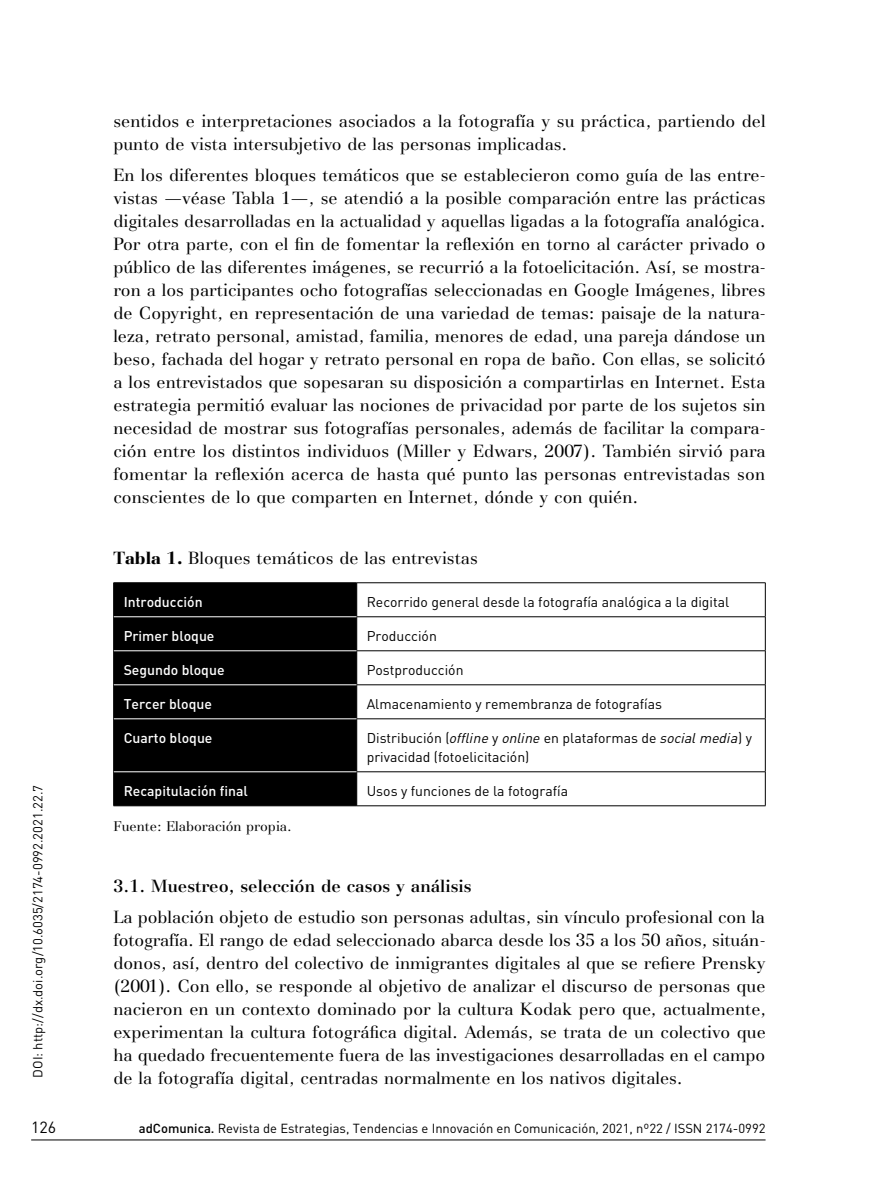
<style>
.page{position:relative;width:879px;height:1191px;background:#fff}
.page>*{position:absolute;margin:0;border:0;box-sizing:border-box;transform-origin:0 0}
.Texto{font:17.6px/23px "AT Basilia";color:#000;text-align:justify}
.Epígrafes_2{font:500 17.6px "AT Basilia";color:#000}
.t1{font:16px "DIN";color:#000}
.Tabla_texto{font:14px/19.2px "DIN";color:#000}
.Tabla_encabezado{font:14px "DIN Medium";color:#fff}
.Pie_foto_tabla{font:14px "AT Basilia";color:#000}
.t2{font:13px "DIN";color:#000}
.s1{font-weight:700}
.s2{font-family:"DIN Italic"}
.s3{font-family:"DIN Medium"}
</style>
<div class="page">
<hr style="left:31px;top:1139px;width:734px;height:1px;background:#000">
<div style="left:114px;top:583px;width:242px;height:222px;background:#000"></div>
<hr style="left:113px;top:582px;width:244px;height:1px;background:#000">
<hr style="left:113px;top:583px;width:1px;height:34px;background:#000">
<hr style="left:357px;top:582px;width:408px;height:1px;background:#000">
<hr style="left:356px;top:583px;width:1px;height:33px;background:#000">
<hr style="left:765px;top:583px;width:1px;height:33px;background:#000">
<hr style="left:113px;top:617px;width:1px;height:34px;background:#000">
<hr style="left:356px;top:616px;width:409px;height:1px;background:#000">
<hr style="left:356px;top:617px;width:1px;height:33px;background:#000">
<hr style="left:765px;top:617px;width:1px;height:33px;background:#000">
<hr style="left:113px;top:651px;width:1px;height:34px;background:#000">
<hr style="left:356px;top:650px;width:409px;height:1px;background:#000">
<hr style="left:356px;top:651px;width:1px;height:33px;background:#000">
<hr style="left:765px;top:651px;width:1px;height:33px;background:#000">
<hr style="left:113px;top:685px;width:1px;height:34px;background:#000">
<hr style="left:356px;top:684px;width:409px;height:1px;background:#000">
<hr style="left:356px;top:685px;width:1px;height:33px;background:#000">
<hr style="left:765px;top:685px;width:1px;height:33px;background:#000">
<hr style="left:113px;top:719px;width:1px;height:53px;background:#000">
<hr style="left:356px;top:718px;width:409px;height:1px;background:#000">
<hr style="left:356px;top:719px;width:1px;height:52px;background:#000">
<hr style="left:765px;top:719px;width:1px;height:52px;background:#000">
<hr style="left:113px;top:772px;width:1px;height:33px;background:#000">
<hr style="left:356px;top:771px;width:409px;height:1px;background:#000">
<hr style="left:356px;top:772px;width:1px;height:33px;background:#000">
<hr style="left:765px;top:772px;width:1px;height:33px;background:#000">
<hr style="left:113px;top:805px;width:244px;height:1px;background:#000">
<hr style="left:357px;top:805px;width:408px;height:1px;background:#000">
<hr style="left:114px;top:616px;width:242px;height:1px;background:#fff">
<hr style="left:114px;top:650px;width:242px;height:1px;background:#fff">
<hr style="left:114px;top:684px;width:242px;height:1px;background:#fff">
<hr style="left:114px;top:718px;width:242px;height:1px;background:#fff">
<hr style="left:114px;top:771px;width:242px;height:1px;background:#fff">
<p class="Texto" style="left:113px;top:110px;width:654px">sentidos e interpretaciones asociados a la fotografía y su práctica, partiendo del punto de vista intersubjetivo de las personas implicadas.</p>
<p class="Texto" style="left:113px;top:163px;width:654px">En los diferentes bloques temáticos que se establecieron como guía de las entre&shy;vistas —véase Tabla 1—, se atendió a la posible comparación entre las prácticas digitales desarrolladas en la actualidad y aquellas ligadas a la fotografía analógica.<br>Por otra parte, con el fin de fomentar la reflexión en torno al carácter privado o público de las diferentes imágenes, se recurrió a la fotoelicitación. Así, se mostra&shy;ron a los participantes ocho fotografías seleccionadas en Google Imágenes, libres de Copyright, en representación de una variedad de temas: paisaje de la natura&shy;leza, retrato personal, amistad, familia, menores de edad, una pareja dándose un beso, fachada del hogar y retrato personal en ropa de baño. Con ellas, se solicitó a los entrevistados que sopesaran su disposición a compartirlas en Internet. Esta estrategia permitió evaluar las nociones de privacidad por parte de los sujetos sin necesidad de mostrar sus fotografías personales, además de facilitar la compara&shy;ción entre los distintos individuos (Miller y Edwars, 2007). También sirvió para fomentar la reflexión acerca de hasta qué punto las personas entrevistadas son conscientes de lo que comparten en Internet, dónde y con quién.</p>
<p class="t2" style="left:30px;top:1077px;width:294px;rotate:-90deg">DOI: http://dx.doi.org/10.6035/2174-0992.2021.22.7</p>
<p class="Texto" style="left:113px;top:547px;width:366px"><span class="s1">Tabla 1.</span> Bloques temáticos de las entrevistas</p>
<p class="Tabla_encabezado" style="left:124px;top:593px;width:80px">Introducción</p>
<p class="Tabla_texto" style="left:367px;top:591px;width:364px">Recorrido general desde la fotografía analógica a la digital</p>
<p class="Tabla_encabezado" style="left:124px;top:627px;width:92px">Primer bloque</p>
<p class="Tabla_texto" style="left:367px;top:625px;width:72px">Producción</p>
<p class="Tabla_encabezado" style="left:124px;top:661px;width:102px">Segundo bloque</p>
<p class="Tabla_texto" style="left:367px;top:659px;width:98px">Postproducción</p>
<p class="Tabla_encabezado" style="left:124px;top:695px;width:90px">Tercer bloque</p>
<p class="Tabla_texto" style="left:367px;top:693px;width:297px">Almacenamiento y remembranza de fotografías</p>
<p class="Tabla_encabezado" style="left:124px;top:729px;width:90px">Cuarto bloque</p>
<p class="Tabla_texto" style="left:367px;top:727px;width:387px">Distribución (<span class="s2">offline</span> y <span class="s2">online</span> en plataformas de <span class="s2">social media</span>) y privacidad (fotoelicitación)</p>
<p class="Tabla_encabezado" style="left:124px;top:782px;width:126px">Recapitulación final</p>
<p class="Tabla_texto" style="left:367px;top:780px;width:203px">Usos y funciones de la fotografía</p>
<p class="Pie_foto_tabla" style="left:113px;top:817px;width:180px">Fuente: Elaboración propia.</p>
<p class="Epígrafes_2" style="left:113px;top:875px;width:360px">3.1. Muestreo, selección de casos y análisis</p>
<p class="Texto" style="left:113px;top:905px;width:654px">La población objeto de estudio son personas adultas, sin vínculo profesional con la fotografía. El rango de edad seleccionado abarca desde los 35 a los 50 años, situán&shy;donos, así, dentro del colectivo de inmigrantes digitales al que se refiere Prensky (2001). Con ello, se responde al objetivo de analizar el discurso de personas que nacieron en un contexto dominado por la cultura Kodak pero que, actualmente, experimentan la cultura fotográfica digital. Además, se trata de un colectivo que ha quedado frecuentemente fuera de las investigaciones desarrolladas en el campo de la fotografía digital, centradas normalmente en los nativos digitales.</p>
<p class="t1" style="left:31px;top:1117px;width:27px">126</p>
<p class="t2" style="left:139px;top:1120px;width:628px"><span class="s3">adComunica.</span> Revista de Estrategias, Tendencias e Innovación en Comunicación, 2021, nº22 / ISSN 2174-0992</p>
</div>
